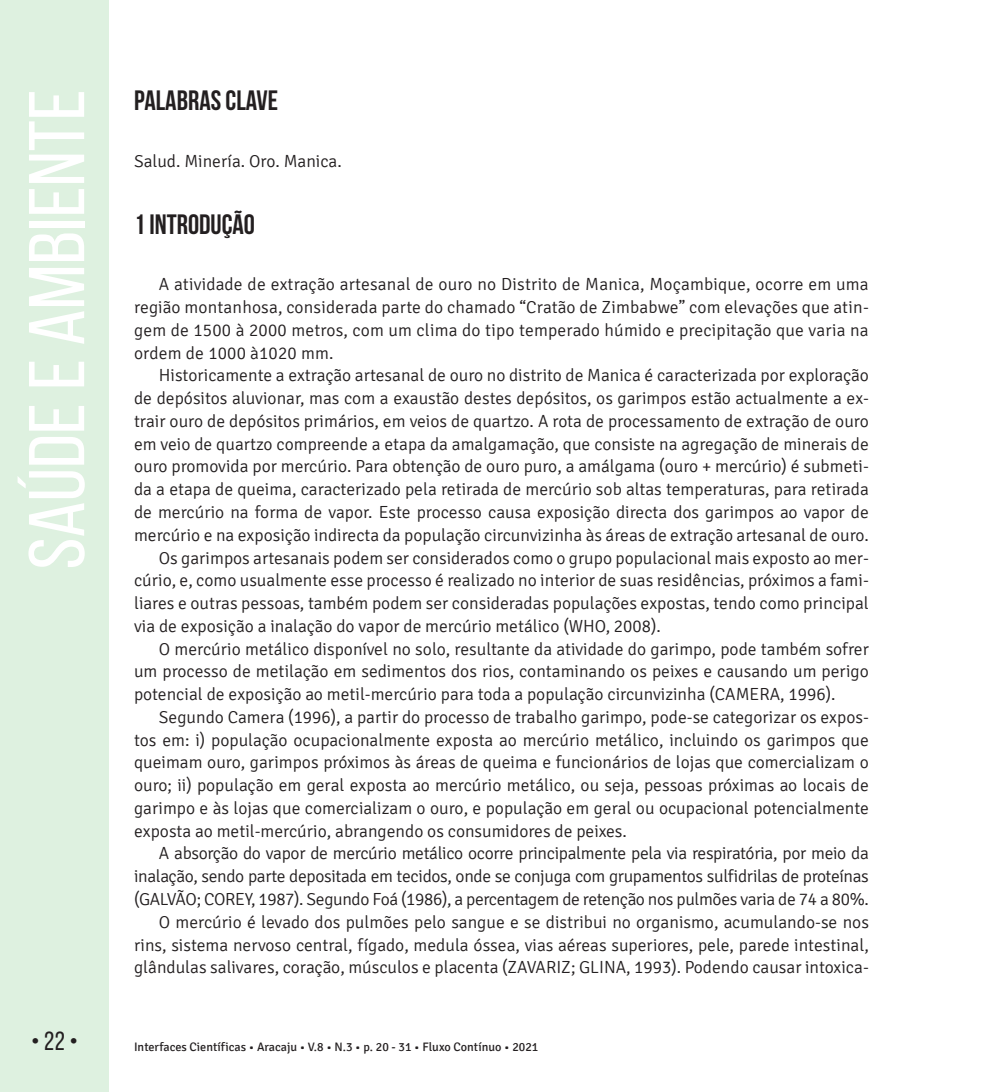
<style>
.page{position:relative;width:993px;height:1092px;background:#fff}
.page>*{position:absolute;margin:0;border:0;box-sizing:border-box;transform-origin:0 0}
.t1{font:78.75px "Bebas Neue";color:#fff;scale:1.09 1}
.Título_1{font:700 28px "Bebas Neue";color:#231f20}
.t2{font:26.25px "Bebas Neue";color:#231f20}
.TEXTO{font:300 17.5px/22.8px "Signika";color:#231f20;text-align:justify}
.t3{font:12.25px "Signika";color:#231f20}
</style>
<div class="page">
<div style="left:0;top:0;width:109px;height:1091px;background:#def1e0"></div>
<h1 class="t1" style="left:14px;top:569px;width:442px;rotate:-90deg">Saúde e Ambiente</h1>
<p class="Título_1" style="left:134px;top:85px;width:146px">PALABRAS CLAVE</p>
<p class="TEXTO" style="left:134px;top:150px;width:209px">Salud. Minería. Oro. Manica.</p>
<p class="Título_1" style="left:134px;top:209px;width:122px">1 INTRODUÇÃO</p>
<p class="TEXTO" style="left:134px;top:273px;width:736px;text-indent:25px">A atividade de extração artesanal de ouro no Distrito de Manica, Moçambique, ocorre em uma região montanhosa, considerada parte do chamado “Cratão de Zimbabwe” com elevações que atin&shy;gem de 1500 à 2000 metros, com um clima do tipo temperado húmido e precipitação que varia na ordem de 1000 à1020 mm.</p>
<p class="TEXTO" style="left:134px;top:364px;width:736px;text-indent:25px">Historicamente a extração artesanal de ouro no distrito de Manica é caracterizada por exploração de depósitos aluvionar, mas com a exaustão destes depósitos, os garimpos estão actualmente a ex&shy;trair ouro de depósitos primários, em veios de quartzo. A rota de processamento de extração de ouro em veio de quartzo compreende a etapa da amalgamação, que consiste na agregação de minerais de ouro promovida por mercúrio. Para obtenção de ouro puro, a amálgama (ouro + mercúrio) é submeti&shy;da a etapa de queima, caracterizado pela retirada de mercúrio sob altas temperaturas, para retirada de mercúrio na forma de vapor. Este processo causa exposição directa dos garimpos ao vapor de mercúrio e na exposição indirecta da população circunvizinha às áreas de extração artesanal de ouro.</p>
<p class="TEXTO" style="left:134px;top:546px;width:736px;text-indent:25px">Os garimpos artesanais podem ser considerados como o grupo populacional mais exposto ao mer&shy;cúrio, e, como usualmente esse processo é realizado no interior de suas residências, próximos a fami&shy;liares e outras pessoas, também podem ser consideradas populações expostas, tendo como principal via de exposição a inalação do vapor de mercúrio metálico (WHO, 2008).</p>
<p class="TEXTO" style="left:134px;top:637px;width:736px;text-indent:25px">O mercúrio metálico disponível no solo, resultante da atividade do garimpo, pode também sofrer um processo de metilação em sedimentos dos rios, contaminando os peixes e causando um perigo potencial de exposição ao metil-mercúrio para toda a população circunvizinha (CAMERA, 1996).</p>
<p class="TEXTO" style="left:134px;top:706px;width:736px;text-indent:25px">Segundo Camera (1996), a partir do processo de trabalho garimpo, pode-se categorizar os expos&shy;tos em: i) população ocupacionalmente exposta ao mercúrio metálico, incluindo os garimpos que queimam ouro, garimpos próximos às áreas de queima e funcionários de lojas que comercializam o ouro; ii) população em geral exposta ao mercúrio metálico, ou seja, pessoas próximas ao locais de garimpo e às lojas que comercializam o ouro, e população em geral ou ocupacional potencialmente exposta ao metil-mercúrio, abrangendo os consumidores de peixes.</p>
<p class="TEXTO" style="left:134px;top:842px;width:736px;text-indent:25px">A absorção do vapor de mercúrio metálico ocorre principalmente pela via respiratória, por meio da inalação, sendo parte depositada em tecidos, onde se conjuga com grupamentos sulfidrilas de proteínas (GALVÃO; COREY, 1987). Segundo Foá (1986), a percentagem de retenção nos pulmões varia de 74 a 80%.</p>
<p class="TEXTO" style="left:134px;top:910px;width:736px;text-indent:25px">O mercúrio é levado dos pulmões pelo sangue e se distribui no organismo, acumulando-se nos rins, sistema nervoso central, fígado, medula óssea, vias aéreas superiores, pele, parede intestinal, glândulas salivares, coração, músculos e placenta (ZAVARIZ; GLINA, 1993). Podendo causar intoxica-</p>
<h3 class="t2" style="left:31px;top:1026px;width:48px">• 22 •</h3>
<p class="t3" style="left:134px;top:1040px;width:405px">Interfaces Científicas • Aracaju • V.8 • N.3 • p. 20 - 31 • Fluxo Contínuo • 2021</p>
</div>
